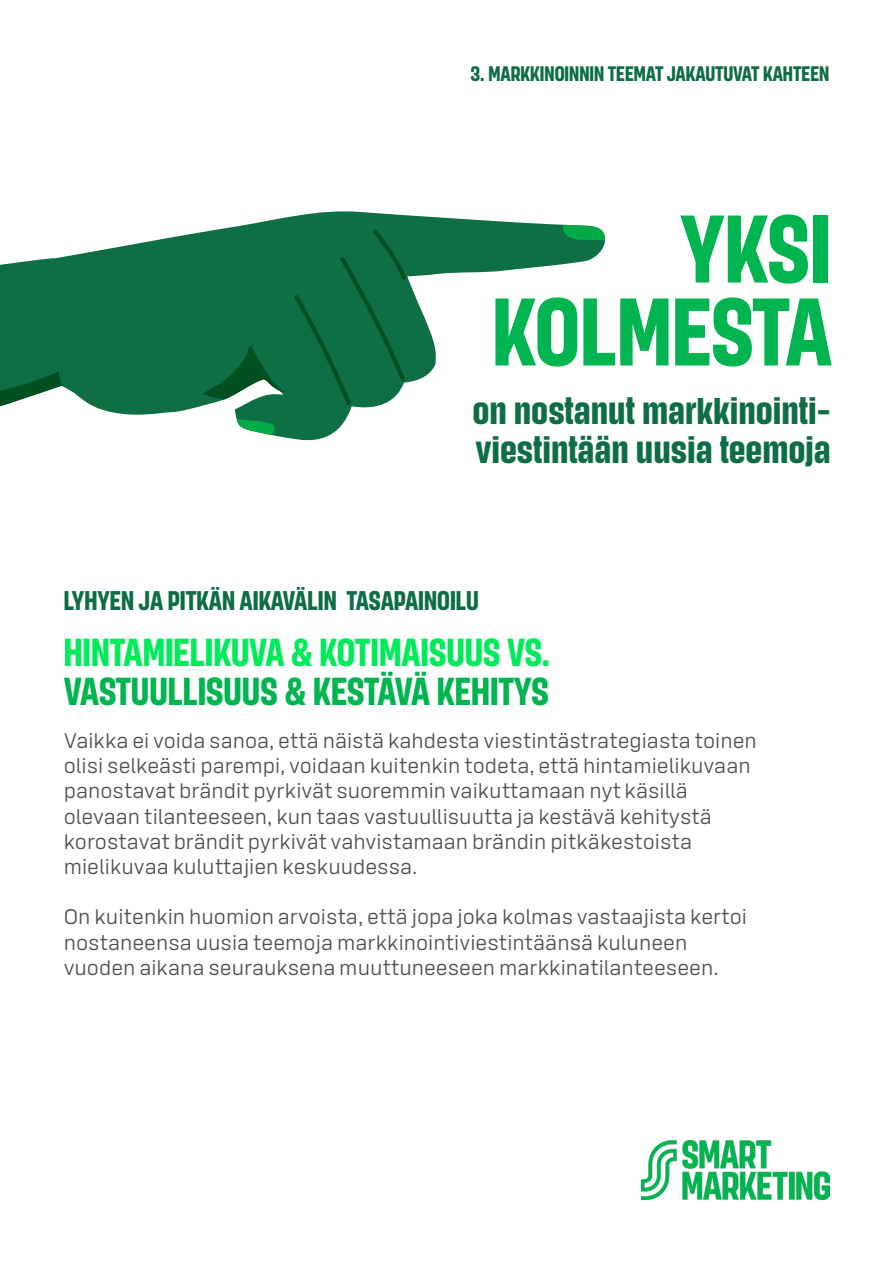
<style>
.page{position:relative;width:893px;height:1263px;background:#fff}
.page>*{position:absolute;margin:0;border:0;box-sizing:border-box;transform-origin:0 0}
.t1{font:700 95.7px "S Bonus Display";letter-spacing:-.005em;color:#00b450}
.t2{font:700 39px "S Bonus Display";color:#00eb5a}
.t3{font:700 39px "S Bonus Display";color:#00b450}
.t4{font:700 38.25px/38.2px "S Bonus Display";color:#0d6d44}
.t5{font:700 27px "S Bonus Display";color:#0d6d44}
.t6{font:21px/25.2px "S Bonus Text";color:#4b5054}
.t7{font:700 21px "S Bonus Display";color:#0d6d44}
</style>
<div class="page">
<svg style="left:0;top:212px;width:605px;height:229px;fill:#0e6e44"></svg>
<svg style="left:0;top:371px;width:107px;height:70px"></svg>
<svg style="left:231px;top:419px;width:47px;height:22px"></svg>
<svg style="left:202px;top:345px;width:84px;height:56px;background:#277650"></svg>
<svg style="left:424px;top:316px;width:48px;height:49px"></svg>
<svg style="left:560px;top:218px;width:46px;height:22px"></svg>
<svg style="left:292px;top:228px;width:118px;height:181px;background:#126f46"></svg>
<img style="left:642px;top:1140px;width:187px;height:59px">
<p class="t7" style="left:470px;top:60px;width:360px">3. MARKKINOINNIN TEEMAT JAKAUTUVAT KAHTEEN</p>
<p class="t1" style="left:680px;top:190px;width:152px">YKSI</p>
<p class="t1" style="left:492px;top:273px;width:342px">KOLMESTA</p>
<p class="t4" style="left:472px;top:392px;width:360px">on nostanut markkinointi&shy;viestintään uusia teemoja</p>
<p class="t5" style="left:64px;top:584px;width:416px">LYHYEN JA PITKÄN AIKAVÄLIN TASAPAINOILU</p>
<p class="t2" style="left:64px;top:629px;width:487px">HINTAMIELIKUVA &amp; KOTIMAISUUS VS.</p>
<p class="t3" style="left:64px;top:668px;width:486px">VASTUULLISUUS &amp; KESTÄVÄ KEHITYS</p>
<p class="t6" style="left:64px;top:728px;width:695px">Vaikka ei voida sanoa, että näistä kahdesta viestintästrategiasta toinen olisi selkeästi parempi, voidaan kuitenkin todeta, että hintamielikuvaan panostavat brändit pyrkivät suoremmin vaikuttamaan nyt käsillä olevaan tilanteeseen, kun taas vastuullisuutta ja kestävä kehitystä korostavat brändit pyrkivät vahvistamaan brändin pitkäkestoista mielikuvaa kuluttajien keskuudessa.</p>
<p class="t6" style="left:64px;top:905px;width:685px">On kuitenkin huomion arvoista, että jopa joka kolmas vastaajista kertoi nostaneensa uusia teemoja markkinointiviestintäänsä kuluneen vuoden aikana seurauksena muuttuneeseen markkinatilanteeseen.</p>
</div>
